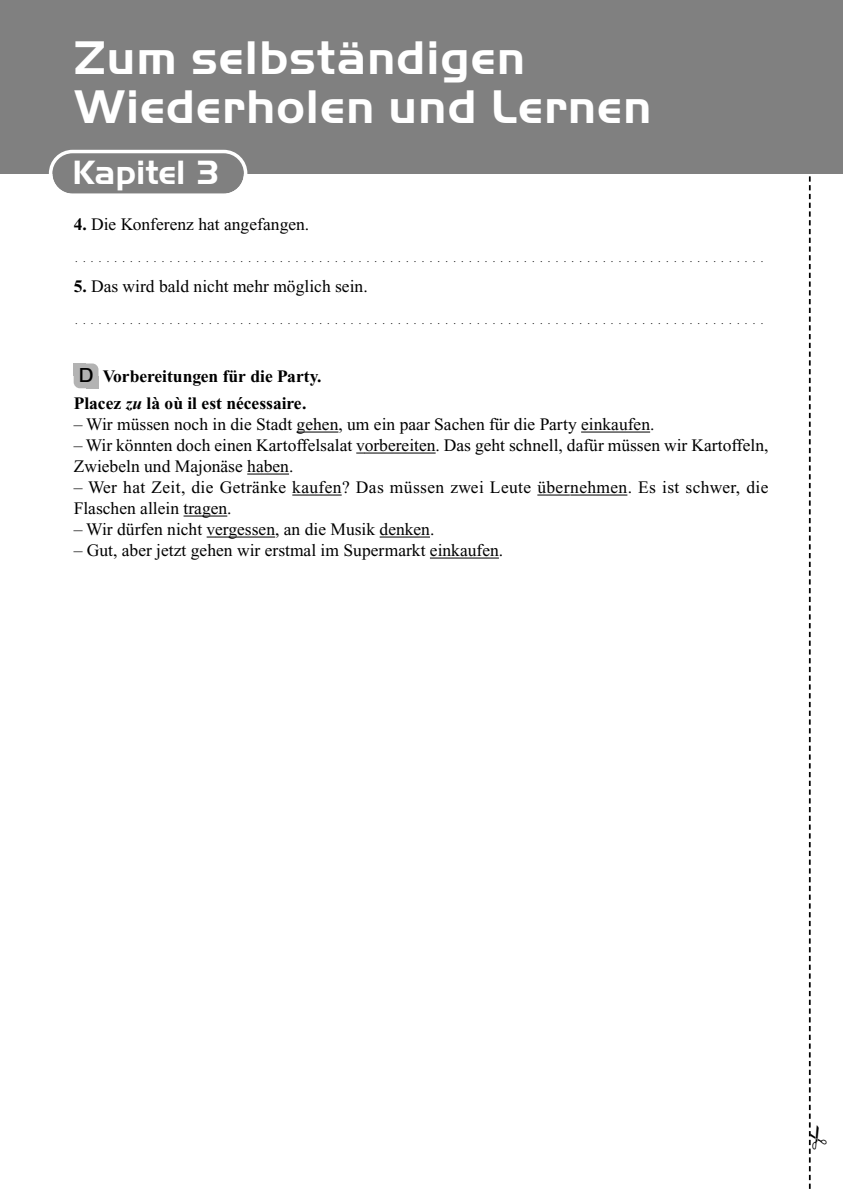
<style>
.page{position:relative;width:844px;height:1190px;background:#fff}
.page>*{position:absolute;margin:0;border:0;box-sizing:border-box;transform-origin:0 0}
.t1{font:700 49px/49px "Handel Gothic";letter-spacing:.02em;color:#fff}
.t2{font:700 35px "Handel Gothic";color:#fff}
.t3{font:300 21px "Handel Gothic";color:#000}
.t4{font:17.5px/21px "Times";color:#000}
.t5{font:17.5px/21px "Times";letter-spacing:.02em;color:#000}
.t6{font:700 17.5px/26.8px "Times";color:#000}
.t7{font:10.5px "Times";color:#000}
.s1{font-weight:700}
.s2{font-style:italic}
</style>
<div class="page">
<div style="left:0;top:0;width:843px;height:173px;background:#808080"></div>
<svg style="left:49px;top:150px;width:198px;height:44px"></svg>
<hr style="left:296px;top:432px;width:42px;height:1px;background:#000">
<hr style="left:581px;top:432px;width:69px;height:1px;background:#000">
<hr style="left:364px;top:453px;width:71px;height:1px;background:#000">
<hr style="left:247px;top:474px;width:42px;height:1px;background:#000">
<hr style="left:292px;top:495px;width:50px;height:1px;background:#000">
<hr style="left:537px;top:495px;width:33px;height:1px;background:#000">
<hr style="left:570px;top:495px;width:57px;height:1px;background:#000">
<hr style="left:183px;top:516px;width:44px;height:1px;background:#000">
<svg style="left:207px;top:537px;width:21px;height:1px"></svg>
<hr style="left:228px;top:537px;width:47px;height:1px;background:#000">
<hr style="left:379px;top:537px;width:34px;height:1px;background:#000">
<svg style="left:413px;top:537px;width:17px;height:1px"></svg>
<hr style="left:430px;top:558px;width:69px;height:1px;background:#000">
<div style="left:74px;top:363px;width:24px;height:25px;background:#b3b3b3;border-radius:6px"></div>
<div style="left:74px;top:363px;width:12px;height:13px;background:#b3b3b3"></div>
<div style="left:86px;top:376px;width:12px;height:12px;background:#b3b3b3"></div>
<svg style="left:808px;top:173px;width:18px;height:1016px"></svg>
<h1 class="t1" style="left:74px;top:38px;width:579px">Zum selbständigen<br>Wiederholen und Lernen</h1>
<h2 class="t2" style="left:72px;top:161px;width:150px">Kapitel 3</h2>
<p class="t4" style="left:74px;top:215px;width:237px"><span class="s1">4.</span> Die Konferenz hat angefangen.</p>
<p class="t7" style="left:75px;top:254px;width:689px">. . . . . . . . . . . . . . . . . . . . . . . . . . . . . . . . . . . . . . . . . . . . . . . . . . . . . . . . . . . . . . . . . . . . . . . . . . . . . . . . . . . . . . . .</p>
<p class="t4" style="left:74px;top:278px;width:295px"><span class="s1">5.</span> Das wird bald nicht mehr möglich sein.</p>
<p class="t7" style="left:75px;top:317px;width:689px">. . . . . . . . . . . . . . . . . . . . . . . . . . . . . . . . . . . . . . . . . . . . . . . . . . . . . . . . . . . . . . . . . . . . . . . . . . . . . . . . . . . . . . . .</p>
<p class="t3" style="left:79px;top:369px;width:16px">D</p>
<p class="t6" style="left:74px;top:365px;width:249px;text-indent:29px">Vorbereitungen für die Party.<br>Placez <span class="s2">zu</span> là où il est nécessaire.</p>
<p class="t4" style="left:74px;top:416px;width:582px">– Wir müssen noch in die Stadt gehen, um ein paar Sachen für die Party einkaufen.</p>
<p class="t4" style="left:74px;top:437px;width:696px">– Wir könnten doch einen Kartoffelsalat vorbereiten. Das geht schnell, dafür müssen wir Kartoffeln,<br>Zwiebeln und Majonäse haben.</p>
<p class="t5" style="left:74px;top:479px;width:696px">– Wer hat Zeit, die Getränke kaufen? Das müssen zwei Leute übernehmen. Es ist schwer, die<br>Flaschen allein tragen.</p>
<p class="t4" style="left:74px;top:521px;width:362px">– Wir dürfen nicht vergessen, an die Musik denken.</p>
<p class="t4" style="left:74px;top:542px;width:431px">– Gut, aber jetzt gehen wir erstmal im Supermarkt einkaufen.</p>
</div>
